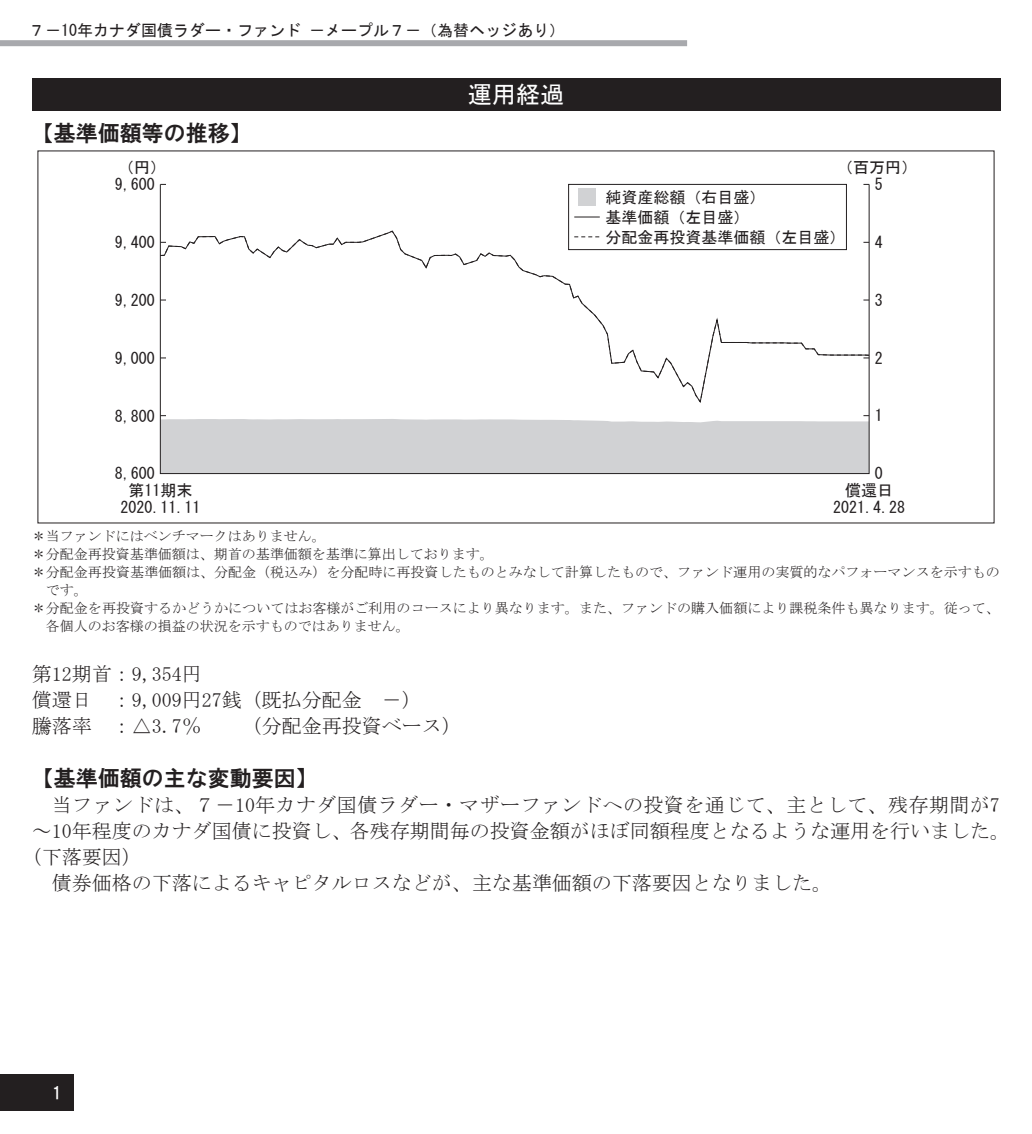
<style>
.page{position:relative;width:1032px;height:1134px;background:#fff}
.page>*{position:absolute;margin:0;border:0;box-sizing:border-box;transform-origin:0 0}
.t1{font:24px "MS Gothic";color:#fff}
.t2{font:22px "HGS Gothic E";color:#231f20}
.t3{font:20px/26px "MS Mincho";color:#231f20}
.t4{font:20px "MS Mincho";letter-spacing:.025em;color:#231f20}
.t5{font:16.6px "HGS Gothic E";color:#fff}
.t6{font:16px/17px "MS Gothic";color:#231f20;text-align:center}
.t7{font:14px "MS Mincho";color:#231f20}
</style>
<div class="page">
<div style="left:0;top:1074px;width:74px;height:37px;background:#231f20"></div>
<div style="left:0;top:40px;width:687px;height:6px;background:#a8a9ad"></div>
<div style="left:32px;top:78px;width:968px;height:32px;background:#231f20"></div>
<svg style="left:162px;top:415px;width:705px;height:57px;background:#d5d6d7"></svg>
<svg style="left:159px;top:230px;width:711px;height:174px"></svg>
<div style="left:569px;top:184px;width:277px;height:66px;background:#fff"></div>
<div style="left:568px;top:184px;width:279px;height:66px;border:1px solid #231f20"></div>
<div style="left:578px;top:189px;width:17px;height:17px;background:#d1d2d4"></div>
<svg style="left:574px;top:216px;width:26px;height:1px"></svg>
<svg style="left:574px;top:236px;width:26px;height:1px"></svg>
<p class="t6" style="left:29px;top:22px;width:537px">７－10年カナダ国債ラダー・ファンド －メープル７－（為替ヘッジあり）</p>
<h1 class="t1" style="left:468px;top:82px;width:97px">運用経過</h1>
<h2 class="t2" style="left:32px;top:122px;width:222px">【基準価額等の推移】</h2>
<p class="t6" style="left:118px;top:158px;width:49px">（円）</p>
<p class="t6" style="left:837px;top:158px;width:81px">（百万円）</p>
<p class="t6" style="left:115px;top:176px;width:41px">9,600</p>
<p class="t6" style="left:875px;top:176px;width:9px">5</p>
<p class="t6" style="left:605px;top:187px;width:241px;line-height:19.8px;text-align:left">純資産総額（右目盛）<br>基準価額（左目盛）<br>分配金再投資基準価額（左目盛）</p>
<p class="t6" style="left:875px;top:234px;width:9px">4</p>
<p class="t6" style="left:115px;top:234px;width:41px">9,400</p>
<p class="t6" style="left:115px;top:292px;width:41px">9,200</p>
<p class="t6" style="left:875px;top:292px;width:9px">3</p>
<p class="t6" style="left:115px;top:349px;width:41px">9,000</p>
<p class="t6" style="left:875px;top:349px;width:9px">2</p>
<p class="t6" style="left:115px;top:407px;width:41px">8,800</p>
<p class="t6" style="left:875px;top:407px;width:9px">1</p>
<p class="t6" style="left:875px;top:465px;width:9px">0</p>
<p class="t6" style="left:115px;top:465px;width:41px">8,600</p>
<p class="t6" style="left:120px;top:481px;width:81px">第11期末<br>2020.11.11</p>
<p class="t6" style="left:833px;top:481px;width:73px">償還日<br>2021.4.28</p>
<p class="t7" style="left:32px;top:529px;width:296px">＊当ファンドにはベンチマークはありません。</p>
<p class="t7" style="left:32px;top:547px;width:464px">＊分配金再投資基準価額は、期首の基準価額を基準に算出しております。</p>
<p class="t7" style="left:32px;top:565px;width:969px">＊分配金再投資基準価額は、分配金（税込み）を分配時に再投資したものとみなして計算したもので、ファンド運用の実質的なパフォーマンスを示すもの</p>
<p class="t7" style="left:46px;top:583px;width:43px">です。</p>
<p class="t7" style="left:32px;top:601px;width:969px">＊分配金を再投資するかどうかについてはお客様がご利用のコースにより異なります。また、ファンドの購入価額により課税条件も異なります。従って、</p>
<p class="t7" style="left:46px;top:619px;width:365px">各個人のお客様の損益の状況を示すものではありません。</p>
<h3 class="t3" style="left:32px;top:661px;width:431px">第12期首：9,354円<br>償還日　：9,009円27銭（既払分配金　－）<br>騰落率　：△3.7％　　（分配金再投資ベース）</h3>
<h2 class="t2" style="left:32px;top:767px;width:288px">【基準価額の主な変動要因】</h2>
<h3 class="t4" style="left:52px;top:795px;width:949px">当ファンドは、７－10年カナダ国債ラダー・マザーファンドへの投資を通じて、主として、残存期間が7</h3>
<h3 class="t3" style="left:32px;top:818px;width:980px">～10年程度のカナダ国債に投資し、各残存期間毎の投資金額がほぼ同額程度となるような運用を行いました。</h3>
<h3 class="t3" style="left:22px;top:844px;width:121px">（下落要因）</h3>
<h3 class="t3" style="left:52px;top:870px;width:782px">債券価格の下落によるキャピタルロスなどが、主な基準価額の下落要因となりました。</h3>
<p class="t5" style="left:52px;top:1085px;width:11px">1</p>
</div>
